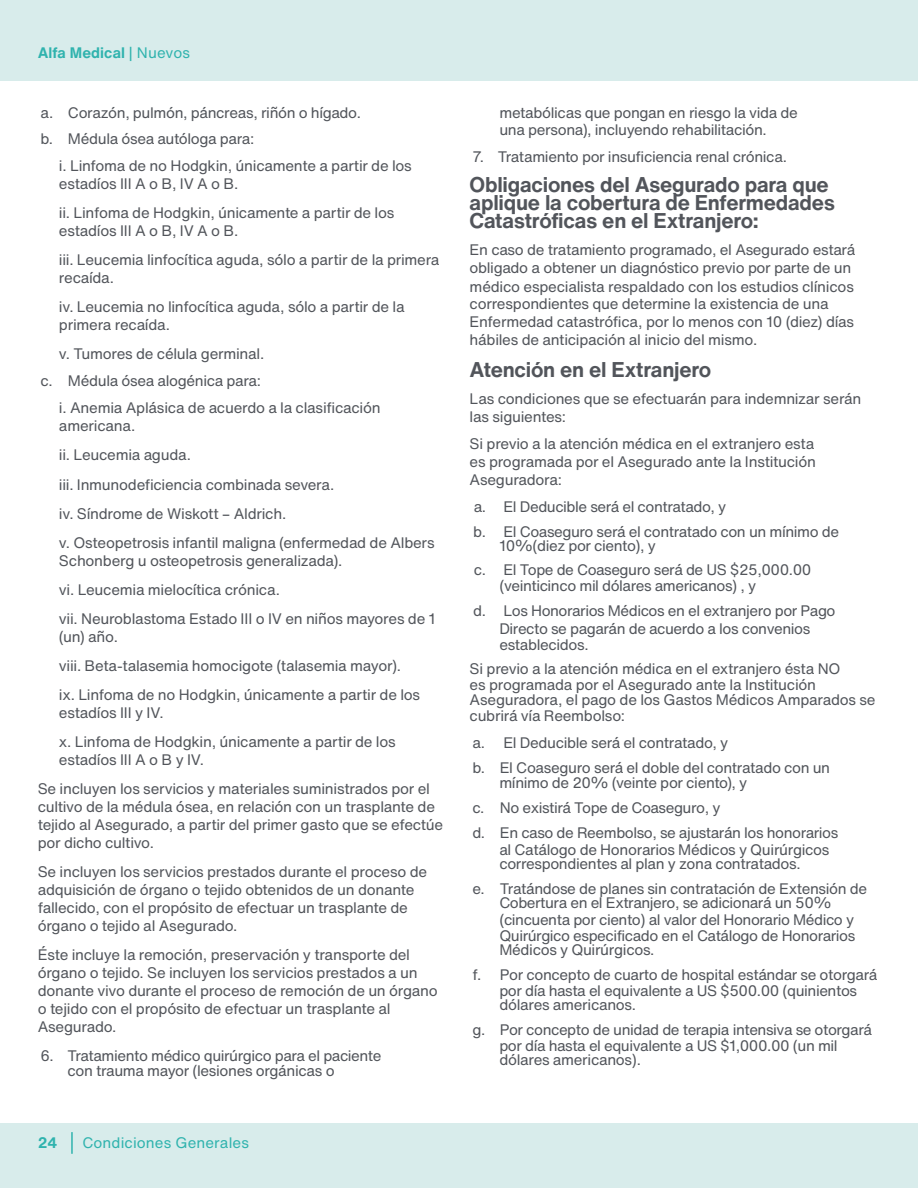
<style>
.page{position:relative;width:918px;height:1188px;background:#fff}
.page>*{position:absolute;margin:0;border:0;box-sizing:border-box;transform-origin:0 0}
.TEXTO{font:700 21px/18px "Helvetica Now Text";letter-spacing:-.01em;color:#52555b}
.TEXTO-2{font:15px/18px "Helvetica Now Text";letter-spacing:-.02em;color:#52555b}
.t1{font:700 15px "Helvetica Now Text";letter-spacing:.005em;color:#30b3ae}
.t2{font:15px "Helvetica Now Text";letter-spacing:.005em;color:#30b3ae}
.s1{font-weight:400}
</style>
<div class="page">
<div style="left:0;top:0;width:918px;height:81px;background:#d8eceb"></div>
<div style="left:0;top:1124px;width:918px;height:64px;background:#d8eceb"></div>
<hr style="left:71px;top:1132px;width:2px;height:22px;background:#30b3ae">
<p class="t1" style="left:38px;top:42px;width:154px">Alfa Medical <span class="s1">| Nuevos</span></p>
<p class="TEXTO-2" style="left:40px;top:103px;width:322px">a. Corazón, pulmón, páncreas, riñón o hígado.</p>
<p class="TEXTO-2" style="left:40px;top:129px;width:216px">b. Médula ósea autóloga para:</p>
<p class="TEXTO-2" style="left:59px;top:156px;width:354px">i. Linfoma de no Hodgkin, únicamente a partir de los estadíos III A o B, IV A o B.</p>
<p class="TEXTO-2" style="left:59px;top:203px;width:337px">ii. Linfoma de Hodgkin, únicamente a partir de los estadíos III A o B, IV A o B.</p>
<p class="TEXTO-2" style="left:59px;top:250px;width:382px">iii. Leucemia linfocítica aguda, sólo a partir de la primera recaída.</p>
<p class="TEXTO-2" style="left:59px;top:297px;width:347px">iv. Leucemia no linfocítica aguda, sólo a partir de la primera recaída.</p>
<p class="TEXTO-2" style="left:59px;top:344px;width:207px">v. Tumores de célula germinal.</p>
<p class="TEXTO-2" style="left:40px;top:372px;width:222px">c. Médula ósea alogénica para:</p>
<p class="TEXTO-2" style="left:59px;top:399px;width:323px">i. Anemia Aplásica de acuerdo a la clasificación americana.</p>
<p class="TEXTO-2" style="left:59px;top:446px;width:134px">ii. Leucemia aguda.</p>
<p class="TEXTO-2" style="left:59px;top:475px;width:277px">iii. Inmunodeficiencia combinada severa.</p>
<p class="TEXTO-2" style="left:59px;top:504px;width:229px">iv. Síndrome de Wiskott – Aldrich.</p>
<p class="TEXTO-2" style="left:59px;top:533px;width:377px">v. Osteopetrosis infantil maligna (enfermedad de Albers<br>Schonberg u osteopetrosis generalizada).</p>
<p class="TEXTO-2" style="left:59px;top:580px;width:222px">vi. Leucemia mielocítica crónica.</p>
<p class="TEXTO-2" style="left:59px;top:609px;width:378px">vii. Neuroblastoma Estado III o IV en niños mayores de 1 (un) año.</p>
<p class="TEXTO-2" style="left:59px;top:656px;width:344px">viii. Beta-talasemia homocigote (talasemia mayor).</p>
<p class="TEXTO-2" style="left:59px;top:685px;width:363px">ix. Linfoma de no Hodgkin, únicamente a partir de los estadíos III y IV.</p>
<p class="TEXTO-2" style="left:59px;top:732px;width:338px">x. Linfoma de Hodgkin, únicamente a partir de los estadíos III A o B y IV.</p>
<p class="TEXTO-2" style="left:38px;top:779px;width:407px">Se incluyen los servicios y materiales suministrados por el cultivo de la médula ósea, en relación con un trasplante de tejido al Asegurado, a partir del primer gasto que se efectúe por dicho cultivo.</p>
<p class="TEXTO-2" style="left:38px;top:862px;width:391px">Se incluyen los servicios prestados durante el proceso de adquisición de órgano o tejido obtenidos de un donante fallecido, con el propósito de efectuar un trasplante de órgano o tejido al Asegurado.</p>
<p class="TEXTO-2" style="left:38px;top:945px;width:402px">Éste incluye la remoción, preservación y transporte del órgano o tejido. Se incluyen los servicios prestados a un donante vivo durante el proceso de remoción de un órgano o tejido con el propósito de efectuar un trasplante al Asegurado.</p>
<p class="TEXTO-2" style="left:67px;top:1048px;width:316px;line-height:14.9px;text-indent:-27px">6. Tratamiento médico quirúrgico para el paciente con trauma mayor (lesiones orgánicas o</p>
<p class="t1" style="left:38px;top:1131px;width:21px">24</p>
<p class="t2" style="left:82px;top:1132px;width:168px">Condiciones Generales</p>
<p class="TEXTO-2" style="left:499px;top:104px;width:300px;line-height:16.5px">metabólicas que pongan en riesgo la vida de una persona), incluyendo rehabilitación.</p>
<p class="TEXTO-2" style="left:472px;top:147px;width:316px">7. Tratamiento por insuficiencia renal crónica.</p>
<p class="TEXTO" style="left:470px;top:175px;width:367px">Obligaciones del Asegurado para que aplique la cobertura de Enfermedades<br>Catastróficas en el Extranjero:</p>
<p class="TEXTO-2" style="left:470px;top:240px;width:387px">En caso de tratamiento programado, el Asegurado estará obligado a obtener un diagnóstico previo por parte de un</p>
<p class="TEXTO-2" style="left:470px;top:279px;width:386px;line-height:16.4px">médico especialista respaldado con los estudios clínicos correspondientes que determine la existencia de una</p>
<p class="TEXTO-2" style="left:470px;top:312px;width:386px">Enfermedad catastrófica, por lo menos con 10 (diez) días hábiles de anticipación al inicio del mismo.</p>
<p class="TEXTO" style="left:470px;top:360px;width:243px">Atención en el Extranjero</p>
<p class="TEXTO-2" style="left:470px;top:389px;width:393px">Las condiciones que se efectuarán para indemnizar serán las siguientes:</p>
<p class="TEXTO-2" style="left:470px;top:434px;width:348px;text-align:justify">Si previo a la atención médica en el extranjero esta es programada por el Asegurado ante la Institución Aseguradora:</p>
<p class="TEXTO-2" style="left:473px;top:494px;width:367px;line-height:24.8px">a. El Deducible será el contratado, y<br>b. El Coaseguro será el contratado con un mínimo de</p>
<p class="TEXTO-2" style="left:474px;top:533px;width:339px;line-height:24.8px;text-indent:25px">10%(diez por ciento), y<br>c. El Tope de Coaseguro será de US $25,000.00</p>
<p class="TEXTO-2" style="left:473px;top:573px;width:364px;line-height:24.8px;text-indent:26px">(veinticinco mil dólares americanos) , y<br>d. Los Honorarios Médicos en el extranjero por Pago</p>
<p class="TEXTO-2" style="left:499px;top:620px;width:312px;line-height:16.4px">Directo se pagarán de acuerdo a los convenios establecidos.</p>
<p class="TEXTO-2" style="left:470px;top:660px;width:407px;line-height:15.8px">Si previo a la atención médica en el extranjero ésta NO<br>es programada por el Asegurado ante la Institución Aseguradora, el pago de los Gastos Médicos Amparados se cubrirá vía Reembolso:</p>
<p class="TEXTO-2" style="left:472px;top:733px;width:257px">a. El Deducible será el contratado, y</p>
<p class="TEXTO-2" style="left:499px;top:759px;width:332px;line-height:15.8px;text-indent:-27px">b. El Coaseguro será el doble del contratado con un mínimo de 20% (veinte por ciento), y</p>
<p class="TEXTO-2" style="left:472px;top:795px;width:367px;line-height:24.8px">c. No existirá Tope de Coaseguro, y<br>d. En caso de Reembolso, se ajustarán los honorarios</p>
<p class="TEXTO-2" style="left:499px;top:843px;width:332px;line-height:14.1px">al Catálogo de Honorarios Médicos y Quirúrgicos correspondientes al plan y zona contratados.</p>
<p class="TEXTO-2" style="left:472px;top:882px;width:396px;line-height:13.8px;text-align:center">e. Tratándose de planes sin contratación de Extensión de<br>Cobertura en el Extranjero, se adicionará un 50%</p>
<p class="TEXTO-2" style="left:499px;top:912px;width:357px;line-height:15.5px">(cincuenta por ciento) al valor del Honorario Médico y<br>Quirúrgico especificado en el Catálogo de Honorarios</p>
<p class="TEXTO-2" style="left:472px;top:936px;width:407px;line-height:25.5px;text-indent:27px">Médicos y Quirúrgicos.<br>f. Por concepto de cuarto de hospital estándar se otorgará</p>
<p class="TEXTO-2" style="left:499px;top:983px;width:359px;line-height:14px">por día hasta el equivalente a US $500.00 (quinientos dólares americanos.</p>
<p class="TEXTO-2" style="left:472px;top:1022px;width:401px;line-height:15.6px;text-align:center">g. Por concepto de unidad de terapia intensiva se otorgará por día hasta el equivalente a US $1,000.00 (un mil</p>
<p class="TEXTO-2" style="left:499px;top:1050px;width:143px">dólares americanos).</p>
</div>
